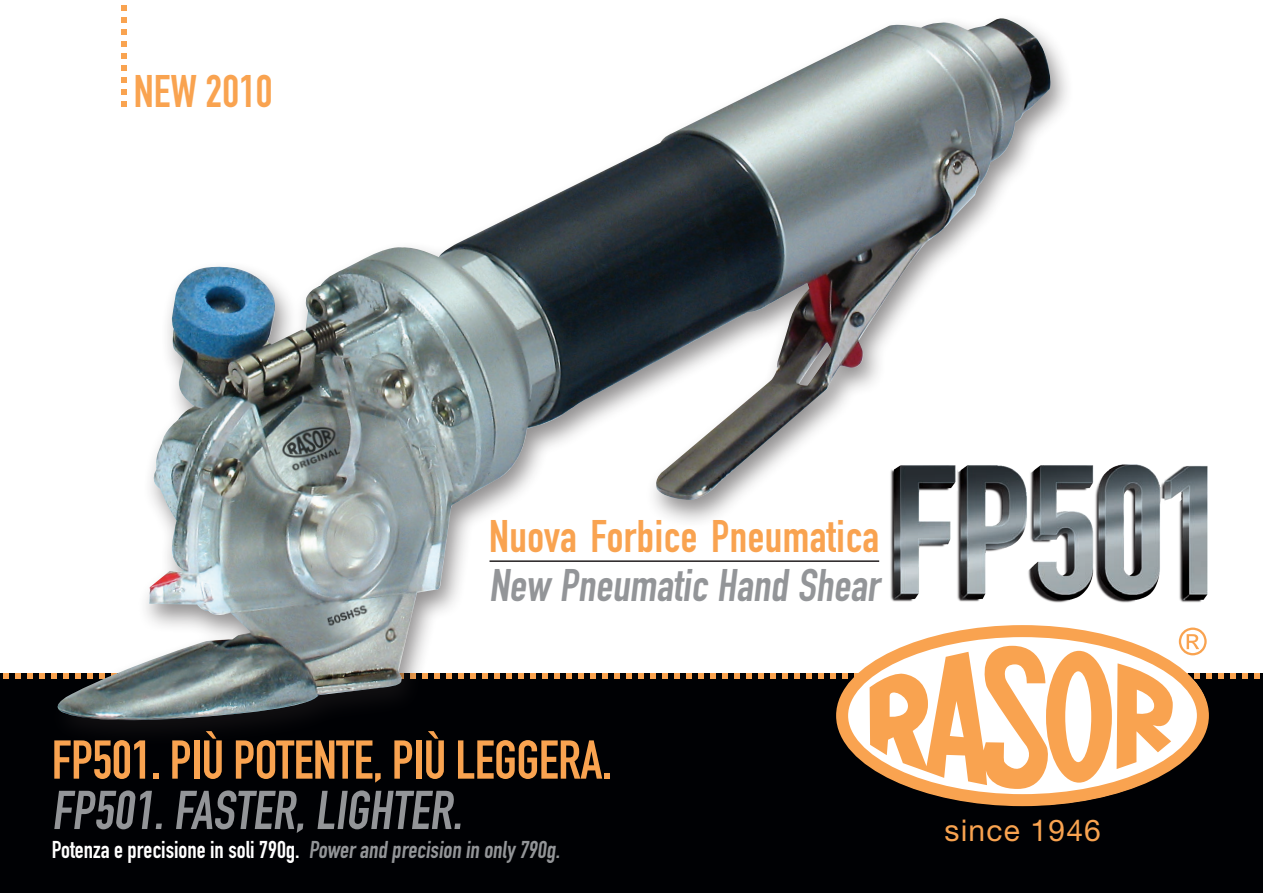
<style>
.page{position:relative;width:1263px;height:893px;background:#fff}
.page>*{position:absolute;margin:0;border:0;box-sizing:border-box;transform-origin:0 0}
.t1{font:53.7px "DIN Engschrift Std";letter-spacing:-.01em;color:#f9a350}
.t2{font:53.7px "DIN Engschrift Std";color:#939598}
.t3{font:45px "DIN Engschrift Std";letter-spacing:.01em;color:#f9a350}
.t4{font:45px "DIN Engschrift Std";color:#939598}
.t5{font:30px "Helvetica Neue";letter-spacing:.04em;color:#f9a350}
.t6{font:24px "DIN Engschrift Std";color:#fff}
.s1{color:#939598}
</style>
<div class="page">
<div style="left:0;top:673px;width:1263px;height:220px;background:#000104"></div>
<svg style="left:39px;top:673px;width:6px;height:6px"></svg>
<svg style="left:27px;top:673px;width:6px;height:6px"></svg>
<svg style="left:15px;top:673px;width:6px;height:6px"></svg>
<svg style="left:3px;top:673px;width:6px;height:6px"></svg>
<svg style="left:1230px;top:673px;width:6px;height:6px"></svg>
<svg style="left:1218px;top:673px;width:6px;height:6px"></svg>
<svg style="left:1254px;top:673px;width:6px;height:6px"></svg>
<svg style="left:1242px;top:673px;width:6px;height:6px"></svg>
<div style="left:45px;top:9px;width:1028px;height:739px;background:#231f20;opacity:.5"></div>
<img style="left:49px;top:18px;width:1004px;height:711px">
<hr style="left:489px;top:560px;width:390px;height:2px;background:#231f20">
<svg style="left:838px;top:628px;width:370px;height:177px;background:#fcd4ad"></svg>
<div style="left:836px;top:625px;width:373px;height:181px;border:12px solid #f9a350;border-radius:50%"></div>
<svg style="left:865px;top:627px;width:347px;height:162px"></svg>
<svg style="left:121px;top:5px;width:6px;height:6px"></svg>
<svg style="left:121px;top:17px;width:6px;height:6px"></svg>
<svg style="left:121px;top:29px;width:6px;height:6px"></svg>
<svg style="left:121px;top:41px;width:6px;height:6px"></svg>
<svg style="left:121px;top:53px;width:6px;height:6px"></svg>
<svg style="left:121px;top:65px;width:6px;height:6px"></svg>
<svg style="left:121px;top:77px;width:6px;height:6px"></svg>
<svg style="left:121px;top:89px;width:6px;height:6px"></svg>
<svg style="left:121px;top:101px;width:6px;height:6px"></svg>
<img style="left:885px;top:448px;width:323px;height:173px">
<h2 class="t3" style="left:134px;top:65px;width:140px">NEW 2010</h2>
<h2 class="t3" style="left:489px;top:510px;width:392px">Nuova Forbice Pneumatica</h2>
<h2 class="t4" style="left:489px;top:559px;width:398px">New Pneumatic Hand Shear</h2>
<h1 class="t1" style="left:52px;top:728px;width:562px">FP501. più potente, più leggera.</h1>
<h1 class="t2" style="left:52px;top:779px;width:420px">FP501.faster,lighter.</h1>
<p class="t6" style="left:52px;top:836px;width:513px">Potenza e precisione in soli 790g. <span class="s1">Power and precision in only 790g.</span></p>
<p class="t5" style="left:944px;top:812px;width:158px">since 1946</p>
</div>
